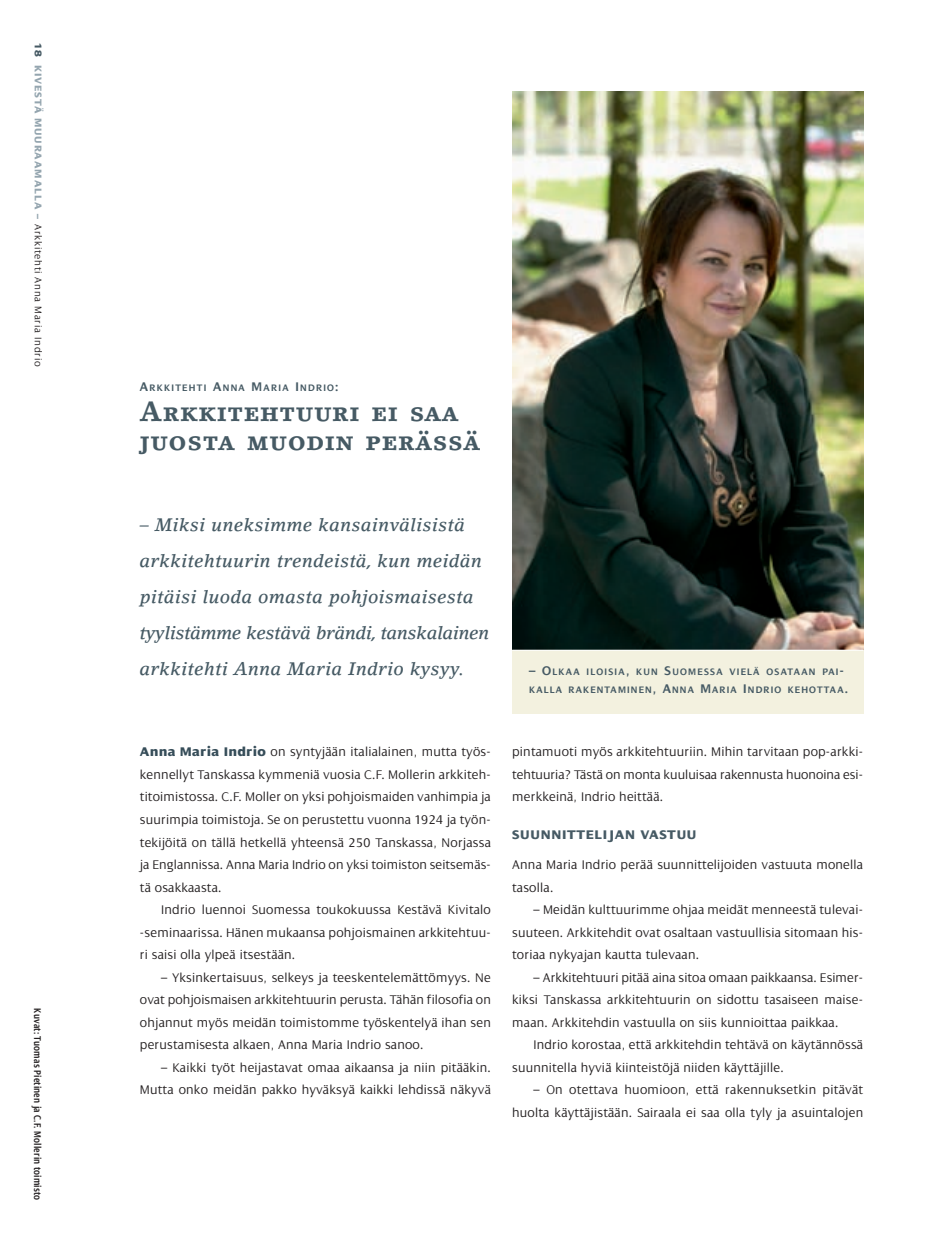
<style>
.page{position:relative;width:936px;height:1234px;background:#fff}
.page>*{position:absolute;margin:0;border:0;box-sizing:border-box;transform-origin:0 0}
.t1{font:27px/28.5px "Lino Letter Bold SC";letter-spacing:.045em;color:#465a64}
.t2{font:18px/36px "Lino Letter Medium Italic Os F";letter-spacing:.015em;color:#465a64}
.t3{font:300 13.5px/22.5px "Dialog";letter-spacing:.015em;color:#231f20;text-align:justify}
.t4{font:13.5px "Dialog X Bold";letter-spacing:.05em;color:#465a64}
.t5{font:300 10.5px "Dialog";letter-spacing:.07em;color:#231f20}
.t6{font:600 10.5px "Dialog Cond";letter-spacing:.015em;color:#231f20}
.t7{font:10.2px/18px "Dialog Semi Bold SC";letter-spacing:.125em;color:#465a64}
.s1{font-family:"Dialog X Bold";font-weight:400;color:#465a64}
.s2{font-family:"Dialog X Bold";font-weight:400;color:#94a5af}
.s3{font-size:13.5px}
.s4{font-family:"Dialog X Bold";font-weight:400;color:#364d59}
</style>
<div class="page">
<img style="left:512px;top:91px;width:352px;height:623px">
<p class="t5" style="left:42px;top:43px;width:325px;rotate:90deg"><span class="s1">18</span> <span class="s2">KIVESTÄ MUURAAMALLA –</span> Arkkitehti Anna Maria Indrio</p>
<p class="t6" style="left:41px;top:1008px;width:193px;rotate:90deg">Kuvat: Tuomas Pietinen ja C.F. Mollerin toimisto</p>
<p class="t7" style="left:140px;top:378px;width:200px"><span class="s3">A</span>RKKITEHTI <span class="s3">A</span>NNA <span class="s3">M</span>ARIA <span class="s3">I</span>NDRIO<span class="s3">:</span></p>
<h1 class="t1" style="left:140px;top:397px;width:341px">Arkkitehtuuri ei saa juosta muodin perässä</h1>
<h2 class="t2" style="left:140px;top:508px;width:351px">– Miksi uneksimme kansainvälisistä arkkitehtuurin trendeistä, kun meidän pitäisi luoda omasta pohjoismaisesta tyylistämme kestävä brändi, tanskalainen arkkitehti Anna Maria Indrio kysyy.</h2>
<p class="t3" style="left:140px;top:742px;width:352px"><span class="s4">Anna Maria Indrio</span> on syntyjään italialainen, mutta työs&shy;kennellyt Tanskassa kymmeniä vuosia C.F. Mollerin arkkiteh&shy;titoimistossa. C.F. Moller on yksi pohjoismaiden vanhimpia ja suurimpia toimistoja. Se on perustettu vuonna 1924 ja työn&shy;tekijöitä on tällä hetkellä yhteensä 250 Tanskassa, Norjassa ja Englannissa. Anna Maria Indrio on yksi toimiston seitsemäs&shy;tä osakkaasta.</p>
<p class="t3" style="left:140px;top:899px;width:352px;text-indent:21px">Indrio luennoi Suomessa toukokuussa Kestävä Kivitalo -seminaarissa. Hänen mukaansa pohjoismainen arkkitehtuu&shy;ri saisi olla ylpeä itsestään.</p>
<p class="t3" style="left:140px;top:967px;width:352px;text-indent:21px">– Yksinkertaisuus, selkeys ja teeskentelemättömyys. Ne ovat pohjoismaisen arkkitehtuurin perusta. Tähän filosofia on ohjannut myös meidän toimistomme työskentelyä ihan sen perustamisesta alkaen, Anna Maria Indrio sanoo.</p>
<p class="t3" style="left:140px;top:1057px;width:352px;text-align:right">– Kaikki työt heijastavat omaa aikaansa ja niin pitääkin.<br>Mutta onko meidän pakko hyväksyä kaikki lehdissä näkyvä</p>
<p class="t7" style="left:529px;top:662px;width:320px"><span class="s3">– O</span>LKAA ILOISIA<span class="s3">,</span> KUN <span class="s3">S</span>UOMESSA VIELÄ OSATAAN PAI<span class="s3">-<br></span>KALLA RAKENTAMINEN<span class="s3">, A</span>NNA <span class="s3">M</span>ARIA <span class="s3">I</span>NDRIO KEHOTTAA<span class="s3">.</span></p>
<p class="t3" style="left:512px;top:742px;width:352px">pintamuoti myös arkkitehtuuriin. Mihin tarvitaan pop-arkki&shy;tehtuuria? Tästä on monta kuuluisaa rakennusta huonoina esi&shy;merkkeinä, Indrio heittää.</p>
<p class="t4" style="left:512px;top:829px;width:186px">SUUNNITTELIJAN VASTUU</p>
<p class="t3" style="left:512px;top:854px;width:352px">Anna Maria Indrio perää suunnittelijoiden vastuuta monella tasolla.</p>
<p class="t3" style="left:512px;top:899px;width:352px;text-indent:21px">– Meidän kulttuurimme ohjaa meidät menneestä tulevai&shy;suuteen. Arkkitehdit ovat osaltaan vastuullisia sitomaan his&shy;toriaa nykyajan kautta tulevaan.</p>
<p class="t3" style="left:512px;top:967px;width:352px;text-indent:21px">– Arkkitehtuuri pitää aina sitoa omaan paikkaansa. Esimer&shy;kiksi Tanskassa arkkitehtuurin on sidottu tasaiseen maise&shy;maan. Arkkitehdin vastuulla on siis kunnioittaa paikkaa.</p>
<p class="t3" style="left:512px;top:1034px;width:352px;text-indent:21px">Indrio korostaa, että arkkitehdin tehtävä on käytännössä suunnitella hyviä kiinteistöjä niiden käyttäjille.</p>
<p class="t3" style="left:512px;top:1079px;width:352px;text-align:right">– On otettava huomioon, että rakennuksetkin pitävät huolta käyttäjistään. Sairaala ei saa olla tyly ja asuintalojen</p>
</div>
